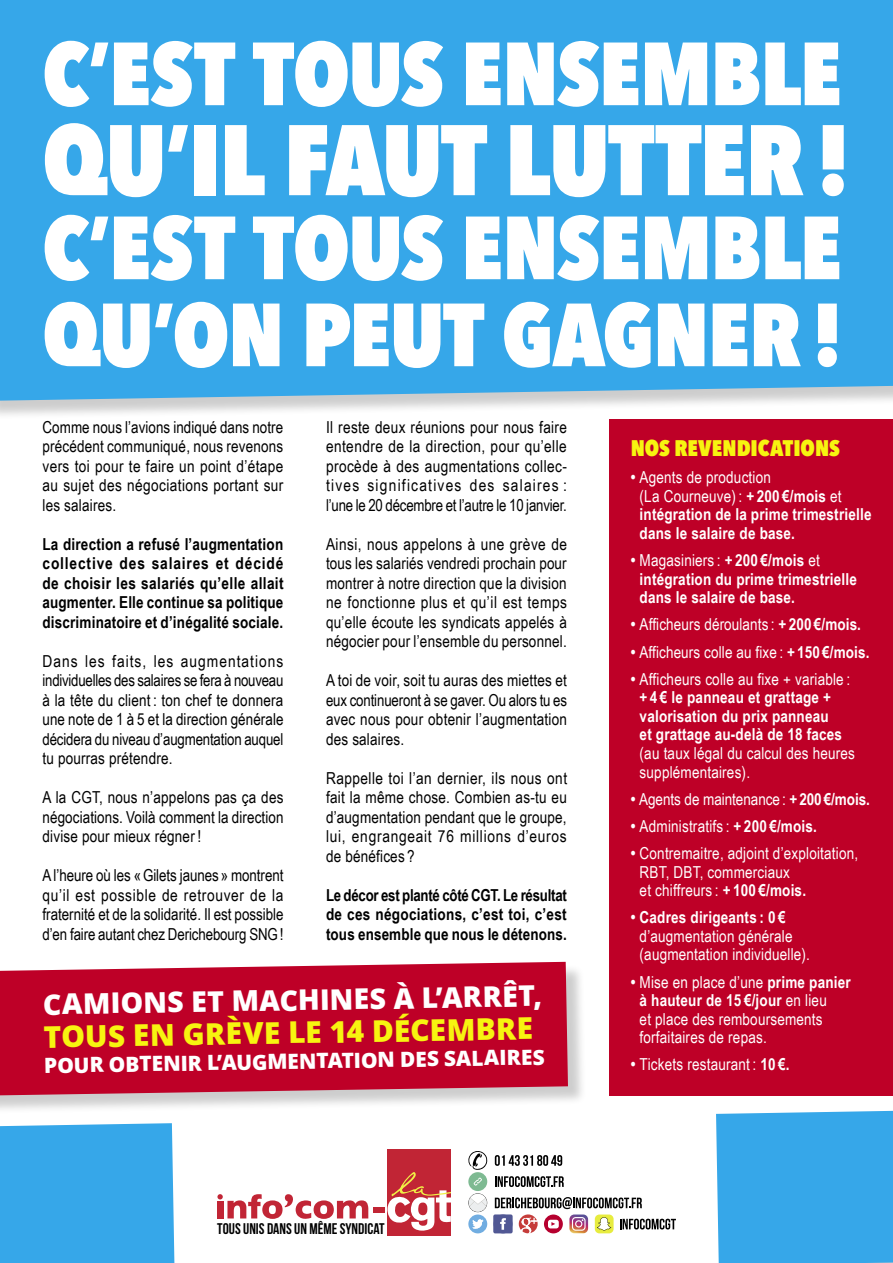
<style>
.page{position:relative;width:893px;height:1263px;background:#fff}
.page>*{position:absolute;margin:0;border:0;box-sizing:border-box;transform-origin:0 0}
.t1{font:800 99px "Avenir Next Condensed";letter-spacing:-.01em;color:#fff}
.t2{font:800 88.5px/87px "Avenir Next Condensed";letter-spacing:-.01em;color:#fff}
.t3{font:800 30px "Open Sans";color:#f7f410}
.t4{font:800 28.5px "Open Sans";color:#fff}
.t5{font:800 22.5px "Avenir Next Condensed";color:#f7f410}
.t6{font:800 21px "Open Sans";color:#fff}
.Texte{font:16.5px/19.5px "Arial Narrow";letter-spacing:.01em;color:#000;text-align:justify}
.Texte-2{font:16.5px/18.6px "Arial Narrow";letter-spacing:.01em;color:#fff}
.Texte-3{font:700 16.5px/19.5px "Arial Narrow";letter-spacing:.01em;color:#000;text-align:justify}
.Texte-4{font:700 16.5px/18.6px "Arial Narrow";letter-spacing:.01em;color:#fff}
.t7{font:15.45px "Bebas Neue";color:#000}
.s1{font-weight:400}
.s2{font-weight:700}
</style>
<div class="page">
<div style="left:0;top:1111px;width:893px;height:152px;background:#36a7e9"></div>
<svg style="left:172px;top:1111px;width:547px;height:152px"></svg>
<div style="left:493px;top:1214px;width:20px;height:19px;background:#515894;border-radius:2px"></div>
<div style="left:468px;top:1172px;width:19px;height:19px;background:#7eba92;border-radius:50%"></div>
<svg style="left:474px;top:1177px;width:8px;height:9px"></svg>
<svg style="left:495px;top:1176px;width:69px;height:11px"></svg>
<svg style="left:468px;top:1151px;width:19px;height:19px"></svg>
<svg style="left:495px;top:1155px;width:67px;height:11px"></svg>
<svg style="left:468px;top:1193px;width:19px;height:40px"></svg>
<svg style="left:495px;top:1197px;width:181px;height:36px"></svg>
<div style="left:388px;top:1149px;width:63px;height:86px;background:#c12535"></div>
<svg style="left:387px;top:1171px;width:64px;height:60px"></svg>
<div style="left:373px;top:1206px;width:11px;height:6px;background:#c12535"></div>
<svg style="left:217px;top:1194px;width:151px;height:25px"></svg>
<div style="left:0;top:0;width:893px;height:420px;background:#000;opacity:.2"></div>
<div style="left:0;top:0;width:893px;height:401px;background:#36a7e9"></div>
<div style="left:0;top:964px;width:587px;height:150px;background:#000;opacity:.2"></div>
<svg style="left:0;top:962px;width:568px;height:133px;background:#c00f33"></svg>
<div style="left:609px;top:419px;width:284px;height:677px;background:#be0027"></div>
<p class="t2" style="left:43px;top:30px;width:800px">C’EST TOUS ENSEMBLE</p>
<p class="t1" style="left:43px;top:99px;width:809px">QU’IL FAUT LUTTER!</p>
<p class="t2" style="left:43px;top:204px;width:802px">C’EST TOUS ENSEMBLE<br>QU’ON PEUT GAGNER!</p>
<p class="Texte" style="left:43px;top:416px;width:242px">Comme nous l’avions indiqué dans notre précédent communiqué, nous revenons vers toi pour te faire un point d’étape au sujet des négociations portant sur les salaires.</p>
<p class="Texte-3" style="left:43px;top:533px;width:243px">La direction a refusé l’augmentation collective des salaires et décidé de choisir les salariés qu’elle allait augmenter. Elle continue sa politique discriminatoire et d’inégalité sociale.</p>
<p class="Texte" style="left:43px;top:650px;width:243px">Dans les faits, les augmentations individuelles des salaires se fera à nouveau à la tête du client : ton chef te donnera une note de 1 à 5 et la direction générale décidera du niveau d’augmentation auquel tu pourras prétendre.</p>
<p class="Texte" style="left:43px;top:787px;width:243px">A la CGT, nous n’appelons pas ça des négociations. Voilà comment la direction divise pour mieux régner !</p>
<p class="Texte" style="left:43px;top:865px;width:243px">A l’heure où les «Gilets jaunes » montrent qu’il est possible de retrouver de la fraternité et de la solidarité. Il est possible d’en faire autant chez Derichebourg SNG!</p>
<p class="Texte" style="left:326px;top:416px;width:242px">Il reste deux réunions pour nous faire entendre de la direction, pour qu’elle procède à des augmentations collec&shy;tives significatives des salaires : l’une le 20 décembre et l’autre le 10 janvier.</p>
<p class="Texte" style="left:326px;top:533px;width:243px">Ainsi, nous appelons à une grève de tous les salariés vendredi prochain pour montrer à notre direction que la division ne fonctionne plus et qu’il est temps qu’elle écoute les syndicats appelés à négocier pour l’ensemble du personnel.</p>
<p class="Texte" style="left:326px;top:670px;width:243px">A toi de voir, soit tu auras des miettes et eux continueront à se gaver. Ou alors tu es avec nous pour obtenir l’augmentation des salaires.</p>
<p class="Texte" style="left:326px;top:767px;width:243px">Rappelle toi l’an dernier, ils nous ont fait la même chose. Combien as-tu eu d’augmentation pendant que le groupe, lui, engrangeait 76 millions d’euros de bénéfices ?</p>
<p class="Texte-3" style="left:326px;top:884px;width:242px">Le décor est planté côté CGT. Le résultat de ces négociations, c’est toi, c’est tous ensemble que nous le détenons.</p>
<p class="t4" style="left:43px;top:982px;width:501px;rotate:-1deg">CAMIONS ET MACHINES À L’ARRÊT,</p>
<p class="t3" style="left:43px;top:1014px;width:491px;rotate:-1deg">TOUS EN GRÈVE LE 14 DÉCEMBRE</p>
<p class="t6" style="left:44px;top:1049px;width:502px;rotate:-1deg">POUR OBTENIR L’AUGMENTATION DES SALAIRES</p>
<p class="t7" style="left:217px;top:1220px;width:169px">TOUS UNIS DANS UN MÊME SYNDICAT</p>
<p class="t5" style="left:631px;top:434px;width:211px">NOS REVENDICATIONS</p>
<p class="Texte-4" style="left:640px;top:467px;width:233px;text-indent:-9px">• <span class="s1">Agents de production<br>(La Courneuve) :</span> + 200 €/mois <span class="s1">et </span>intégration de la prime trimestrielle dans le salaire de base.</p>
<p class="Texte-4" style="left:640px;top:550px;width:219px;text-indent:-9px">• <span class="s1">Magasiniers :</span> + 200 €/mois <span class="s1">et </span>intégration du prime trimestrielle dans le salaire de base.</p>
<p class="Texte-2" style="left:631px;top:615px;width:232px"><span class="s2">•</span> Afficheurs déroulants : <span class="s2">+ 200 €/mois.</span></p>
<p class="Texte-2" style="left:631px;top:642px;width:240px"><span class="s2">•</span> Afficheurs colle au fixe : <span class="s2">+ 150 €/mois.</span></p>
<p class="Texte-2" style="left:640px;top:669px;width:217px;text-indent:-9px"><span class="s2">•</span> Afficheurs colle au fixe + variable : <span class="s2">+ 4 € le panneau et grattage + valorisation du prix panneau<br>et grattage au-delà de 18 faces </span>(au taux légal du calcul des heures supplémentaires).</p>
<p class="Texte-2" style="left:631px;top:789px;width:241px"><span class="s2">•</span> Agents de maintenance : <span class="s2">+200 €/mois.</span></p>
<p class="Texte-2" style="left:631px;top:816px;width:188px"><span class="s2">•</span> Administratifs : <span class="s2">+ 200 €/mois.</span></p>
<p class="Texte-2" style="left:640px;top:843px;width:220px;text-indent:-9px"><span class="s2">•</span> Contremaitre, adjoint d’exploitation,<br>RBT, DBT, commerciaux<br>et chiffreurs : <span class="s2">+ 100 €/mois.</span></p>
<p class="Texte-2" style="left:640px;top:907px;width:172px;text-indent:-9px"><span class="s2">• Cadres dirigeants : 0 € </span>d’augmentation générale (augmentation individuelle).</p>
<p class="Texte-2" style="left:640px;top:972px;width:213px;text-indent:-9px"><span class="s2">•</span> Mise en place d’une <span class="s2">prime panier à hauteur de 15 €/jour</span> en lieu<br>et place des remboursements forfaitaires de repas.</p>
<p class="Texte-2" style="left:631px;top:1055px;width:160px"><span class="s2">•</span> Tickets restaurant : <span class="s2">10 €.</span></p>
</div>
